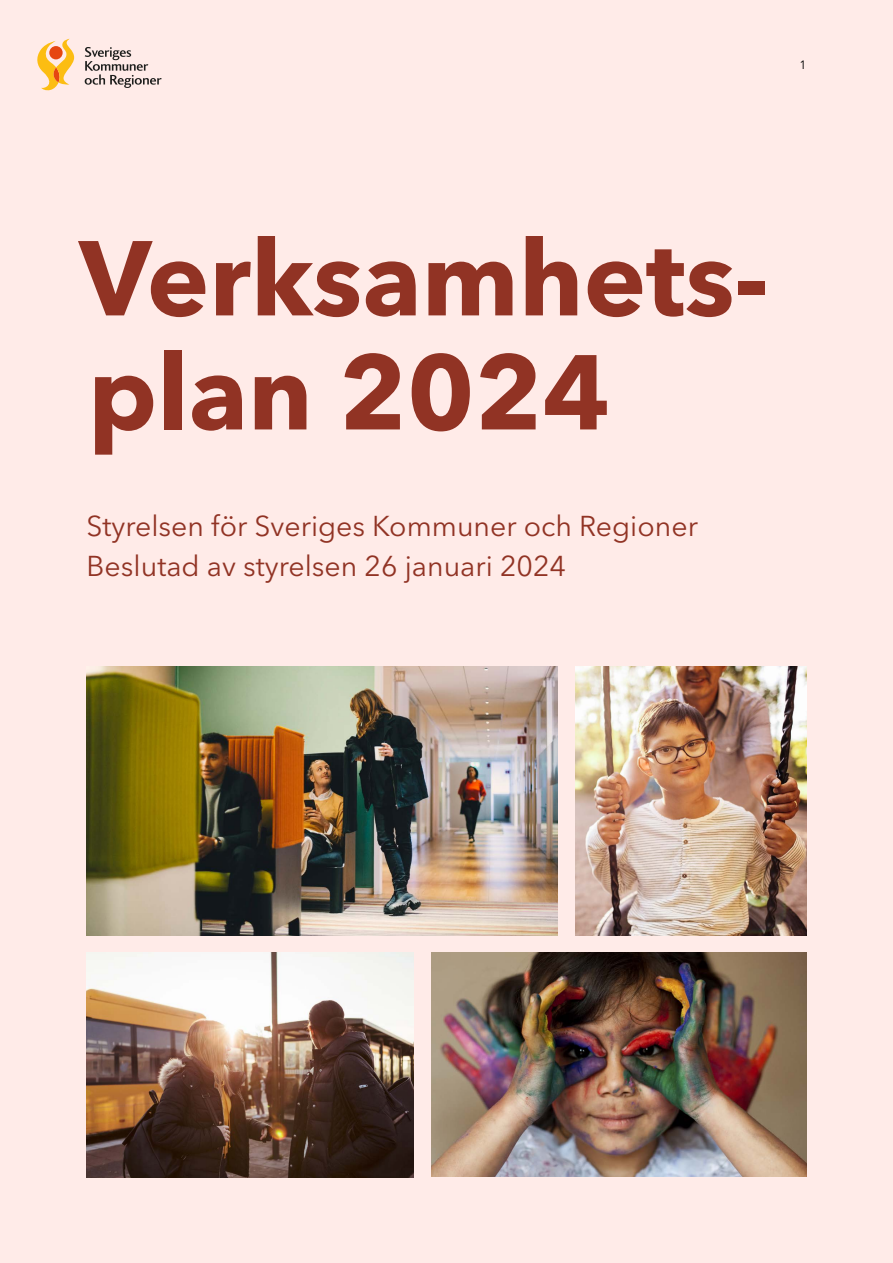
<style>
.page{position:relative;width:893px;height:1263px;background:#ffebe8}
.page>*{position:absolute;margin:0;border:0;box-sizing:border-box;transform-origin:0 0}
.t1{font:700 105px/114px "Avenir Next LT Pro";color:#913324}
.t2{font:28.5px/40.2px "Avenir Next LT Pro";color:#913324}
.t3{font:12px "Avenir Next LT Pro";color:#000}
</style>
<div class="page">
<svg style="left:37px;top:39px;width:37px;height:51px"></svg>
<svg style="left:85px;top:47px;width:77px;height:41px"></svg>
<img style="left:87px;top:666px;width:470px;height:270px">
<img style="left:575px;top:666px;width:231px;height:270px">
<img style="left:87px;top:953px;width:326px;height:225px">
<img style="left:432px;top:953px;width:374px;height:224px">
<p class="t3" style="left:799px;top:57px;width:8px">1</p>
<h1 class="t1" style="left:80px;top:221px;width:691px">Verksamhets&shy;plan 2024</h1>
<p class="t2" style="left:87px;top:506px;width:613px">Styrelsen för Sveriges Kommuner och Regioner<br>Beslutad av styrelsen 26 januari 2024</p>
</div>
